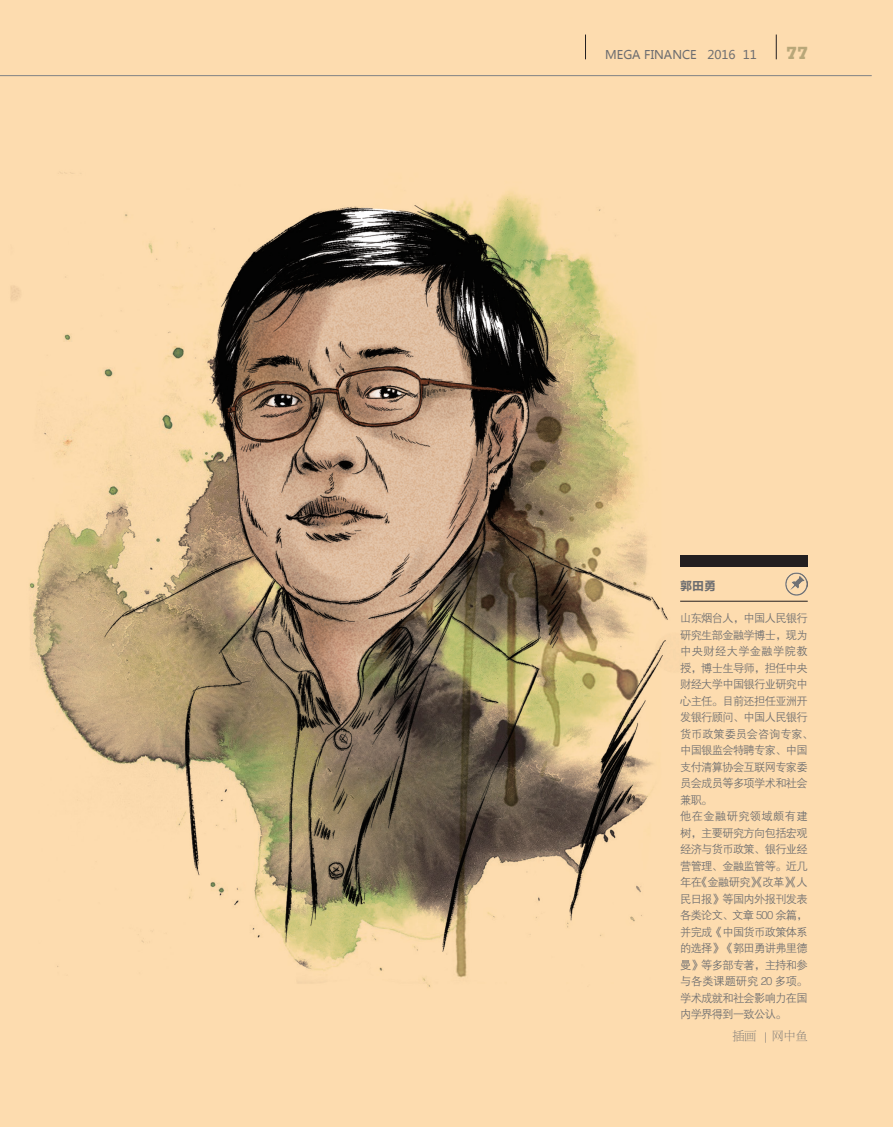
<style>
.page{position:relative;width:893px;height:1127px;background:#fff}
.page>*{position:absolute;margin:0;border:0;box-sizing:border-box;transform-origin:0 0}
.t1{font:800 16.95px "Stymie BT";color:#b8a779}
.t2{font:12px "Microsoft Ya Hei";color:#6c6d70}
.提文{font:12px "FZBSJW GB1 0";color:#6c6d70}
.t3{font:12px "FZLTCHJW GB1 0";color:#6c6d70}
.t4{font:11.25px/16.5px "FZZDXJW GB1 0";letter-spacing:-.06em;color:#6c6d70}
</style>
<div class="page">
<img style="left:0;top:0;width:893px;height:1127px">
<hr style="left:680px;top:601px;width:128px;height:1px;background:#231f20">
<div style="left:680px;top:556px;width:128px;height:11px;background:#231f20"></div>
<img style="left:785px;top:573px;width:23px;height:22px">
<svg style="left:585px;top:35px;width:1px;height:24px"></svg>
<svg style="left:776px;top:35px;width:1px;height:24px"></svg>
<hr style="left:0;top:75px;width:872px;height:1px;background:#808285">
<p class="t2" style="left:605px;top:47px;width:153px">MEGA FINANCE 2016 11</p>
<p class="t1" style="left:786px;top:43px;width:23px">77</p>
<p class="t3" style="left:680px;top:579px;width:37px">郭田勇</p>
<p class="t4" style="left:680px;top:610px;width:135px">山东烟台人，中国人民银行研究生部金融学博士，现为中央财经大学金融学院教授，博士生导师，担任中央财经大学中国银行业研究中心主任。目前还担任亚洲开发银行顾问、中国人民银行货币政策委员会咨询专家、中国银监会特聘专家、中国支付清算协会互联网专家委员会成员等多项学术和社会兼职。</p>
<p class="t4" style="left:680px;top:808px;width:129px;text-align:justify">他在金融研究领域颇有建树，主要研究方向包括宏观经济与货币政策、银行业经营管理、金融监管等。近几年在《金融研究》《改革》《人民日报》等国内外报刊发表各类论文、文章 500 余篇，并完成《中国货币政策体系的选择》《郭田勇讲弗里德曼》等多部专著，主持和参与各类课题研究 20 多项。学术成就和社会影响力在国内学界得到一致公认。</p>
<p class="提文" style="left:732px;top:1030px;width:77px">插画 ｜网中鱼</p>
</div>
